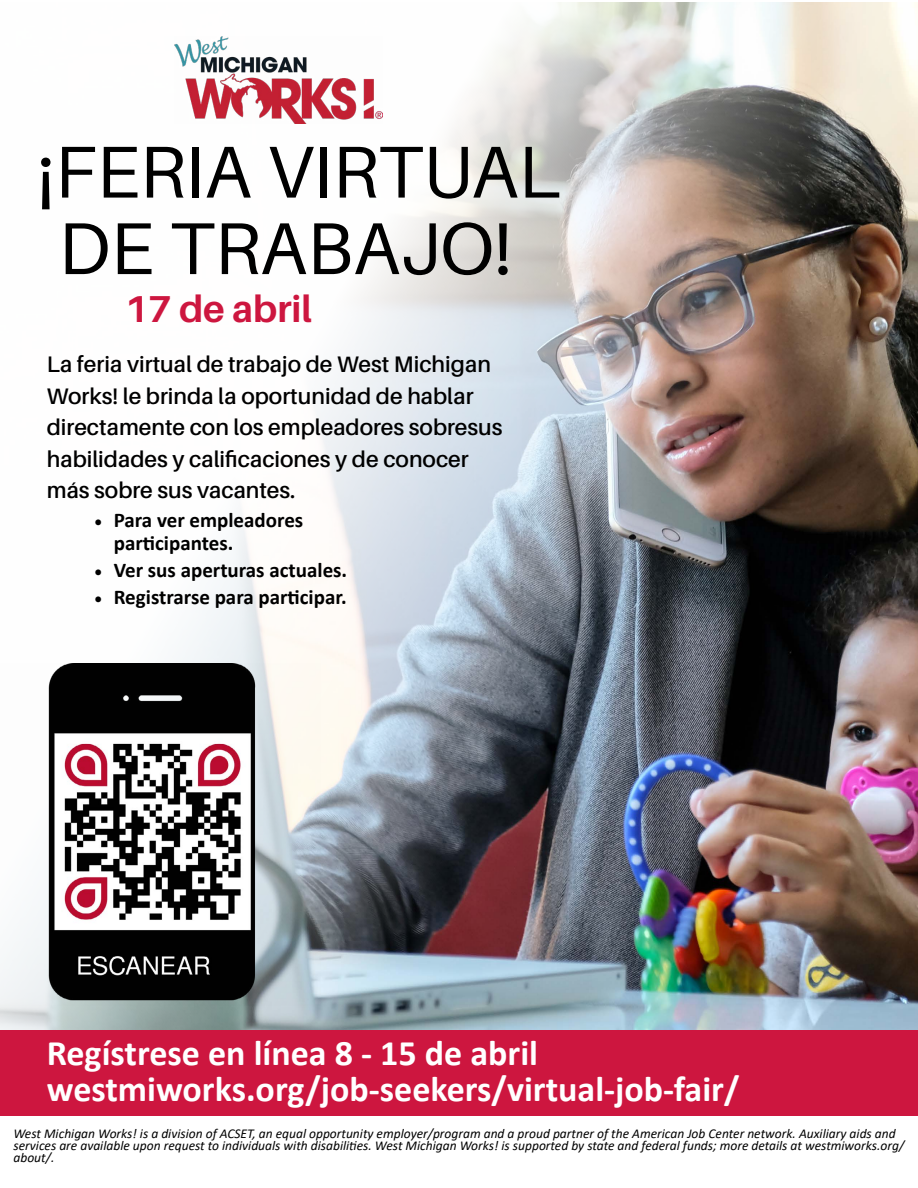
<style>
.page{position:relative;width:918px;height:1188px;background:#fff}
.page>*{position:absolute;margin:0;border:0;box-sizing:border-box;transform-origin:0 0}
.t1{font:73.5px/76.5px "Aileron";color:#000}
.t2{font:700 37.5px "Aileron";color:#cd163f}
.t3{font:700 36px/36px "Calibri";color:#fff}
.t4{font:600 22.5px/31.5px "Aileron";color:#000}
.t5{font:700 21px/22.5px "Calibri";color:#000}
.t6{font:italic 13.5px/12px "Calibri";color:#000}
.s1{font-family:"Minion Pro"}
</style>
<div class="page">
<img style="left:0;top:2px;width:918px;height:1028px">
<img style="left:175px;top:37px;width:207px;height:87px">
<div style="left:0;top:1030px;width:918px;height:86px;background:#cd163f"></div>
<img style="left:0;top:663px;width:321px;height:342px">
<h1 class="t1" style="left:37px;top:135px;width:525px">¡FERIA VIRTUAL<br>DE TRABAJO!</h1>
<h2 class="t2" style="left:125px;top:288px;width:189px">17 de abril</h2>
<h3 class="t4" style="left:47px;top:349px;width:457px">La feria virtual de trabajo de West Michigan Works! le brinda la oportunidad de hablar directamente con los empleadores sobresus habilidades y calificaciones y de conocer más sobre sus vacantes.</h3>
<h3 class="t5" style="left:114px;top:509px;width:191px;text-indent:-20px"><span class="s1">•</span> Para ver empleadores participantes.</h3>
<h3 class="t5" style="left:94px;top:558px;width:254px"><span class="s1">•</span> Ver sus aperturas actuales.</h3>
<h3 class="t5" style="left:94px;top:585px;width:254px"><span class="s1">•</span> Registrarse para participar.</h3>
<h3 class="t3" style="left:47px;top:1035px;width:694px">Regístrese en línea 8 - 15 de abril westmiworks.org/job-seekers/virtual-job-fair/</h3>
<p class="t6" style="left:14px;top:1127px;width:892px">West Michigan Works! is a division of ACSET, an equal opportunity employer/program and a proud partner of the American Job Center network. Auxiliary aids and services are available upon request to individuals with disabilities. West Michigan Works! is supported by state and federal funds; more details at westmiworks.org/ about/.</p>
</div>
